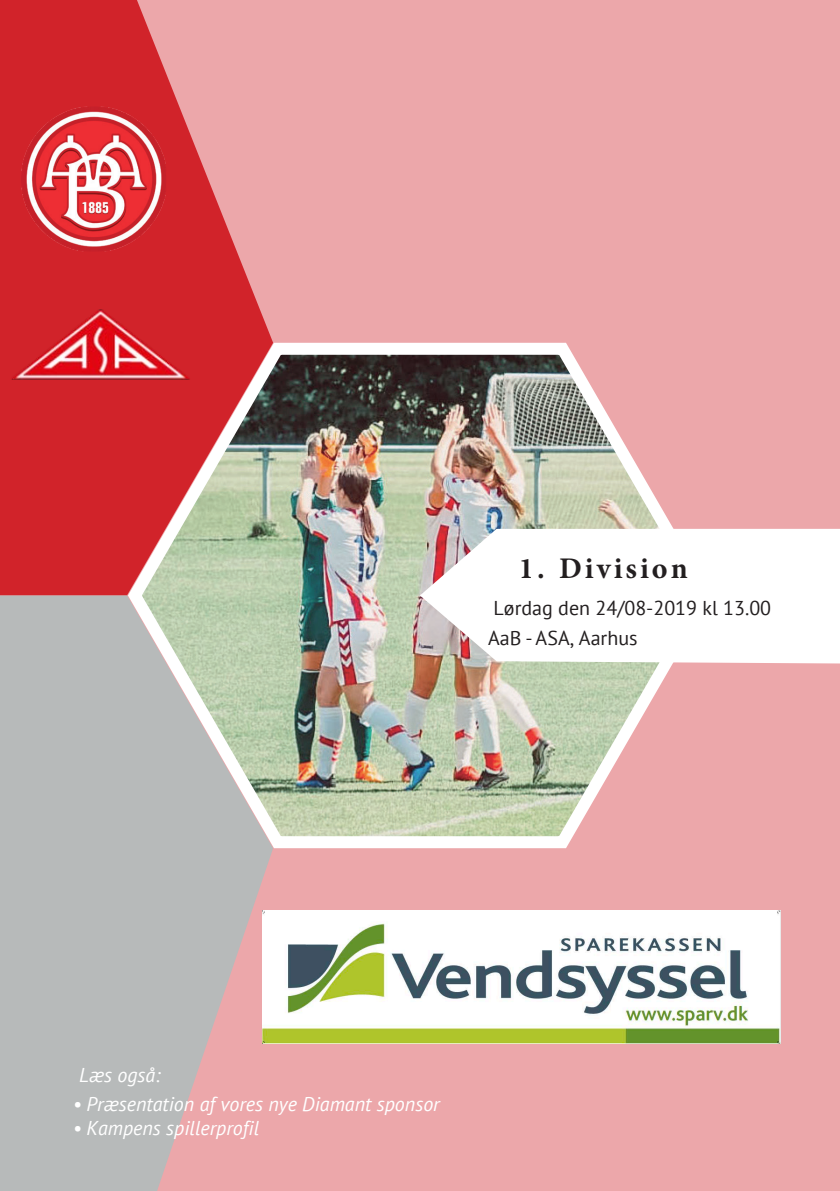
<style>
.page{position:relative;width:840px;height:1191px;background:#fff}
.page>*{position:absolute;margin:0;border:0;box-sizing:border-box;transform-origin:0 0}
.t1{font:700 30px "Minion Pro";letter-spacing:.1em;color:#231f20}
.t2{font:italic 20px "PT Sans";color:#fff}
.t3{font:20px/30px "PT Sans";color:#231f20}
.s1{font-style:inherit}
</style>
<div class="page">
<div style="left:0;top:0;width:839px;height:1191px;background:#eca7aa"></div>
<svg style="left:0;top:0;width:269px;height:595px;fill:#d1232a"></svg>
<svg style="left:0;top:595px;width:273px;height:596px;fill:#b7baba"></svg>
<img style="left:121px;top:332px;width:597px;height:522px">
<svg style="left:420px;top:529px;width:419px;height:134px;background:#f9f6f6"></svg>
<img style="left:21px;top:106px;width:145px;height:145px">
<img style="left:262px;top:910px;width:517px;height:133px">
<img style="left:838px;top:601px;width:1px;height:63px">
<img style="left:8px;top:253px;width:185px;height:185px">
<h1 class="t1" style="left:518px;top:547px;width:170px">1. Division</h1>
<p class="t3" style="left:488px;top:592px;width:284px">Lørdag den 24/<span class="s1">08</span>-201<span class="s1">9 kl</span> 13.00<br>AaB - ASA, Aarhus</p>
<p class="t2" style="left:79px;top:1062px;width:83px">Læs også:</p>
<p class="t2" style="left:73px;top:1091px;width:368px">• Præsentation af vores nye Diamant sponsor</p>
<p class="t2" style="left:73px;top:1115px;width:188px">• Kampens spillerprofil</p>
</div>
